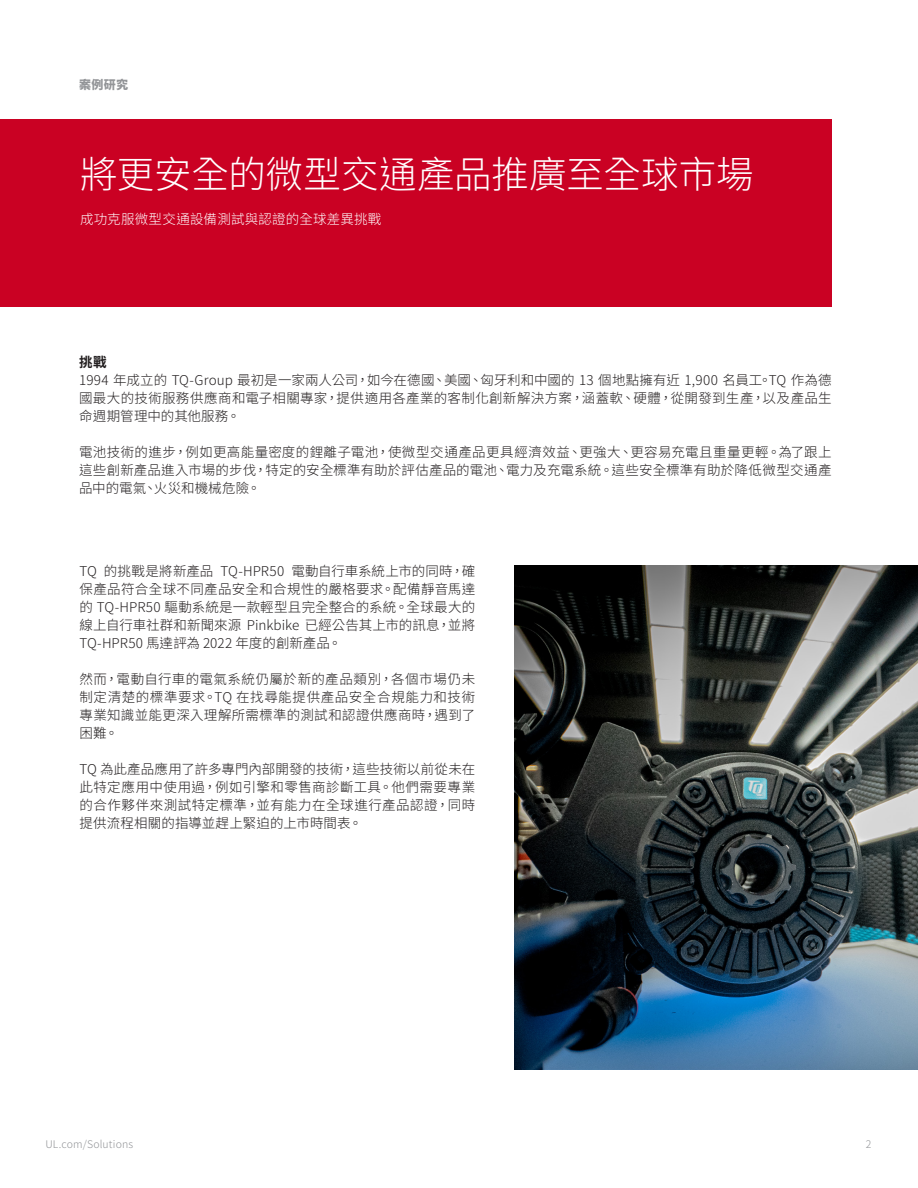
<style>
.page{position:relative;width:918px;height:1188px;background:#fff}
.page>*{position:absolute;margin:0;border:0;box-sizing:border-box;transform-origin:0 0}
.Interior_Headline{font:300 37.5px "Noto Sans CJ Ktc";letter-spacing:-.005em;color:#fff}
.Body_Copy{font:300 13.5px/18px "Noto Sans CJ Ktc";letter-spacing:.02em;color:#231f20;text-align:justify}
.Body_Copy-2{font:300 13.5px "Noto Sans CJ Ktc";letter-spacing:.015em;color:#fff}
.Body_Copy_Title{font:700 13.5px "Noto Sans CJ Ktc";color:#231f20}
.Running_Header{font:900 12px "Noto Sans CJ Ktc";color:#939598}
.Page_Number_Right{font:300 10.5px "Noto Sans CJ Ktc";letter-spacing:.015em;color:#939598}
</style>
<div class="page">
<img style="left:515px;top:565px;width:403px;height:505px">
<div style="left:0;top:119px;width:832px;height:188px;background:#ca0123"></div>
<p class="Running_Header" style="left:79px;top:78px;width:51px">案例研究</p>
<p class="Interior_Headline" style="left:80px;top:153px;width:675px">將更安全的微型交通產品推廣至全球市場</p>
<p class="Body_Copy-2" style="left:80px;top:212px;width:303px">成功克服微型交通設備測試與認證的全球差異挑戰</p>
<h6 class="Body_Copy_Title" style="left:79px;top:355px;width:29px">挑戰</h6>
<p class="Body_Copy" style="left:79px;top:372px;width:754px">1994 年成立的 TQ-Group 最初是一家兩人公司，如今在德國、美國、匈牙利和中國的 13 個地點擁有近 1,900 名員工。TQ 作為德國最大的技術服務供應商和電子相關專家，提供適用各產業的客制化創新解決方案，涵蓋軟、硬體，從開發到生產，以及產品生命週期管理中的其他服務。</p>
<p class="Body_Copy" style="left:79px;top:444px;width:754px">電池技術的進步，例如更高能量密度的鋰離子電池，使微型交通產品更具經濟效益、更強大、更容易充電且重量更輕。為了跟上這些創新產品進入市場的步伐，特定的安全標準有助於評估產品的電池、電力及充電系統。這些安全標準有助於降低微型交通產品中的電氣、火災和機械危險。</p>
<p class="Body_Copy" style="left:79px;top:562px;width:397px">TQ 的挑戰是將新產品 TQ-HPR50 電動自行車系統上市的同時，確保產品符合全球不同產品安全和合規性的嚴格要求。配備靜音馬達的 TQ-HPR50 驅動系統是一款輕型且完全整合的系統。全球最大的線上自行車社群和新聞來源 Pinkbike 已經公告其上市的訊息，並將TQ-HPR50 馬達評為 2022 年度的創新產品。</p>
<p class="Body_Copy" style="left:79px;top:670px;width:397px">然而，電動自行車的電氣系統仍屬於新的產品類別，各個市場仍未制定清楚的標準要求。TQ 在找尋能提供產品安全合規能力和技術專業知識並能更深入理解所需標準的測試和認證供應商時，遇到了困難。</p>
<p class="Body_Copy" style="left:79px;top:760px;width:397px">TQ 為此產品應用了許多專門內部開發的技術，這些技術以前從未在此特定應用中使用過，例如引擎和零售商診斷工具。他們需要專業的合作夥伴來測試特定標準，並有能力在全球進行產品認證，同時提供流程相關的指導並趕上緊迫的上市時間表。</p>
<p class="Page_Number_Right" style="left:45px;top:1138px;width:89px">UL.com/Solutions</p>
<p class="Page_Number_Right" style="left:866px;top:1138px;width:7px">2</p>
</div>
